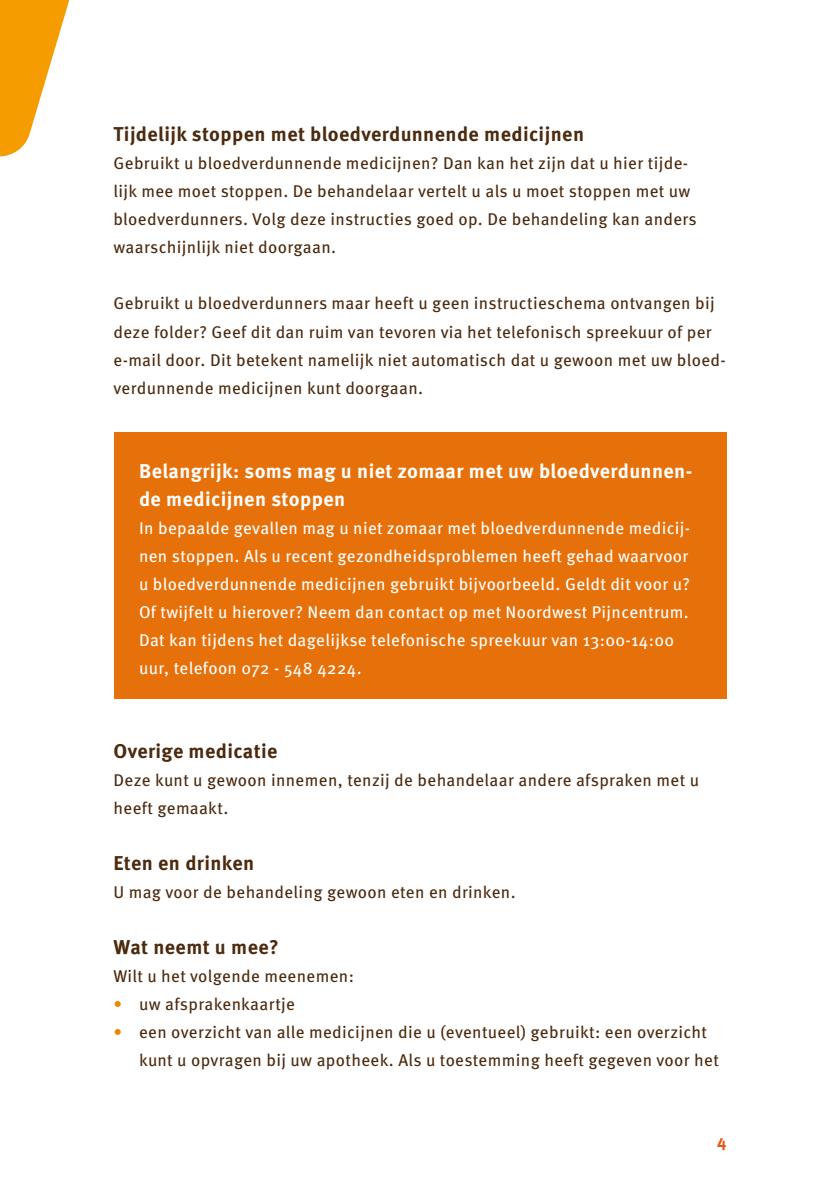
<style>
.page{position:relative;width:840px;height:1191px;background:#fff}
.page>*{position:absolute;margin:0;border:0;box-sizing:border-box;transform-origin:0 0}
.t1{font:700 20px "Meta Pro";letter-spacing:.02em;color:#4b2a0e}
.t2{font:700 20px/28px "Meta Pro";letter-spacing:.02em;color:#fff}
.t3{font:17px/28px "Meta Pro";letter-spacing:.02em;color:#4b2a0e}
.t4{font:17px/28px "Meta Pro";letter-spacing:.02em;color:#fff}
.t5{font:700 17px "Meta Pro";color:#ea560d}
.s1{color:#f08300}
</style>
<div class="page">
<svg style="left:0;top:0;width:70px;height:156px"></svg>
<div style="left:113px;top:432px;width:613px;height:267px;background:#e6710a"></div>
<p class="t1" style="left:113px;top:119px;width:472px">Tijdelijk stoppen met bloedverdunnende medicijnen</p>
<p class="t3" style="left:113px;top:148px;width:584px">Gebruikt u bloedverdunnende medicijnen? Dan kan het zijn dat u hier tijde&shy;lijk mee moet stoppen. De behandelaar vertelt u als u moet stoppen met uw bloedverdunners. Volg deze instructies goed op. De behandeling kan anders waarschijnlijk niet doorgaan.</p>
<p class="t3" style="left:113px;top:288px;width:613px">Gebruikt u bloedverdunners maar heeft u geen instructieschema ontvangen bij deze folder? Geef dit dan ruim van tevoren via het telefonisch spreekuur of per e-mail door. Dit betekent namelijk niet automatisch dat u gewoon met uw bloed&shy;verdunnende medicijnen kunt doorgaan.</p>
<p class="t2" style="left:139px;top:455px;width:554px">Belangrijk: soms mag u niet zomaar met uw bloedverdunnen&shy;de medicijnen stoppen</p>
<p class="t4" style="left:139px;top:512px;width:552px">In bepaalde gevallen mag u niet zomaar met bloedverdunnende medicij&shy;nen stoppen. Als u recent gezondheidsproblemen heeft gehad waarvoor u bloedverdunnende medicijnen gebruikt bijvoorbeeld. Geldt dit voor u?<br>Of twijfelt u hierover? Neem dan contact op met Noordwest Pijncentrum.<br>Dat kan tijdens het dagelijkse telefonische spreekuur van 13:00-14:00 uur, telefoon 072 - 548 4224.</p>
<p class="t1" style="left:113px;top:735px;width:165px">Overige medicatie</p>
<p class="t3" style="left:113px;top:764px;width:586px">Deze kunt u gewoon innemen, tenzij de behandelaar andere afspraken met u heeft gemaakt.</p>
<p class="t1" style="left:113px;top:847px;width:142px">Eten en drinken</p>
<p class="t3" style="left:113px;top:876px;width:403px">U mag voor de behandeling gewoon eten en drinken.</p>
<p class="t1" style="left:113px;top:931px;width:167px">Wat neemt u mee?</p>
<p class="t3" style="left:113px;top:960px;width:242px">Wilt u het volgende meenemen:</p>
<p class="t3" style="left:113px;top:988px;width:183px"><span class="s1">•</span> uw afsprakenkaartje</p>
<p class="t3" style="left:139px;top:1016px;width:581px;text-indent:-26px"><span class="s1">•</span> een overzicht van alle medicijnen die u (eventueel) gebruikt: een overzicht kunt u opvragen bij uw apotheek. Als u toestemming heeft gegeven voor het</p>
<p class="t5" style="left:716px;top:1127px;width:11px">4</p>
</div>
